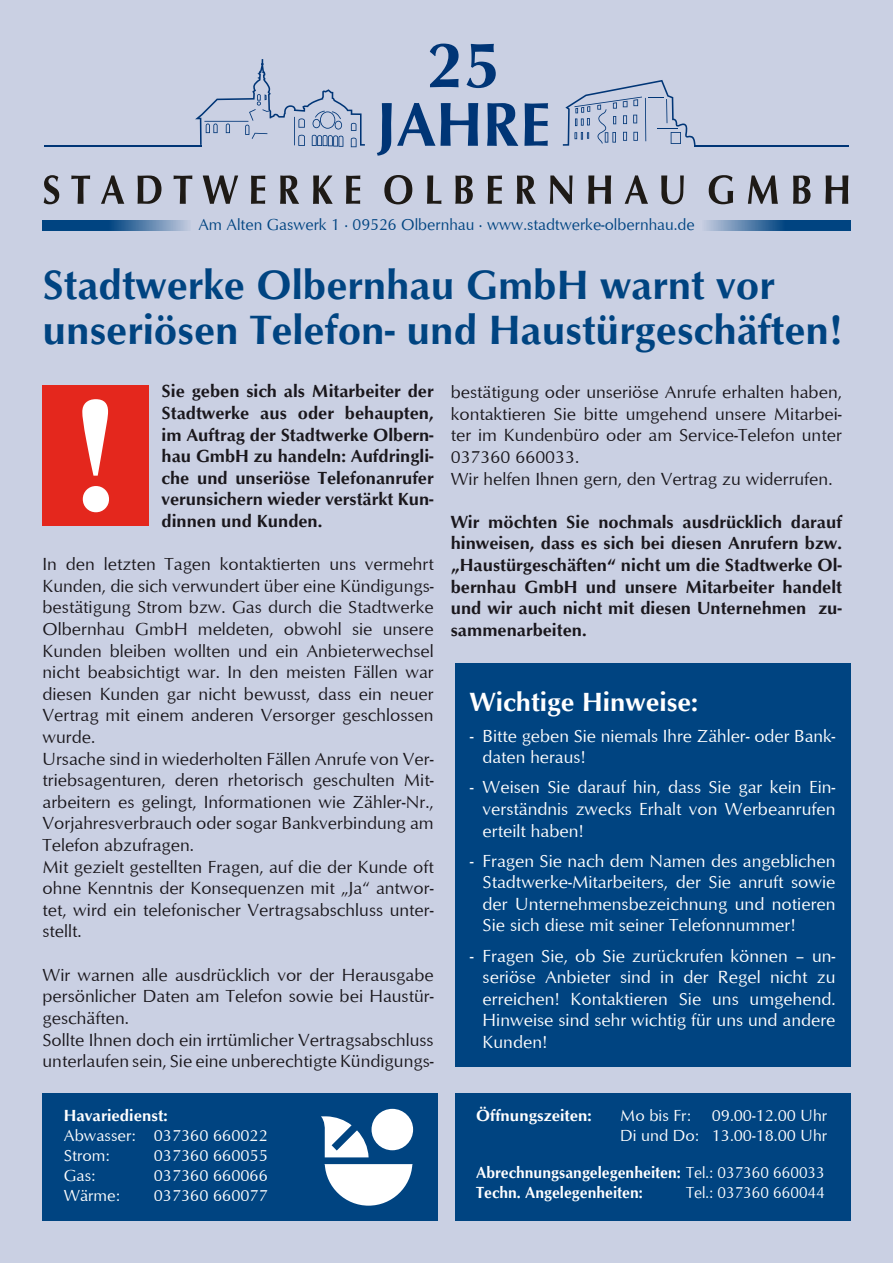
<style>
.page{position:relative;width:893px;height:1263px;background:#cad0e3}
.page>*{position:absolute;margin:0;border:0;box-sizing:border-box;transform-origin:0 0}
.t1{font:700 66.3px "Optimum";color:#003576}
.t2{font:700 63.15px "Optimum";color:#003576;scale:.96 1}
.t3{font:700 42px/45px "Optimum";color:#004481}
.t4{font:700 27px "Optimum";color:#fff}
.t5{font:18px/21.6px "Optimum";color:#1a171c}
.t6{font:18px/21.6px "Optimum";color:#fff;text-align:justify}
.t7{font:700 18px/21.6px "Optimum";color:#1a171c;text-align:justify}
.t8{font:16.5px/19.8px "Optimum";color:#fff}
.t9{font:700 16.5px/19.8px "Optimum";color:#fff;scale:.94 1}
.t10{font:16.5px "Optimum";color:#004481}
.t11{font:700 16.5px "Optimum";color:#fff}
.t12{font:16.5px "Optimum";color:#fff;scale:.94 1}
.s1{font-weight:400}
</style>
<div class="page">
<div style="left:43px;top:1093px;width:395px;height:127px;background:#004481"></div>
<div style="left:455px;top:1093px;width:395px;height:127px;background:#004481"></div>
<svg style="left:325px;top:1164px;width:87px;height:42px"></svg>
<svg style="left:321px;top:1116px;width:48px;height:41px"></svg>
<div style="left:372px;top:1109px;width:41px;height:41px;background:#fff;border-radius:50%"></div>
<svg style="left:563px;top:80px;width:133px;height:66px"></svg>
<svg style="left:195px;top:59px;width:170px;height:88px"></svg>
<svg style="left:44px;top:175px;width:804px;height:29px"></svg>
<hr style="left:694px;top:145px;width:154px;height:1px;background:#003576">
<hr style="left:44px;top:145px;width:158px;height:1px;background:#003576">
<svg style="left:43px;top:221px;width:145px;height:10px"></svg>
<svg style="left:706px;top:221px;width:144px;height:10px"></svg>
<div style="left:43px;top:386px;width:106px;height:140px;background:#e4271d"></div>
<div style="left:455px;top:663px;width:395px;height:404px;background:#004481"></div>
<svg style="left:82px;top:399px;width:27px;height:113px"></svg>
<h1 class="t1" style="left:427px;top:21px;width:75px">25</h1>
<h2 class="t2" style="left:376px;top:82px;width:184px">JAHRE</h2>
<p class="t10" style="left:198px;top:215px;width:498px">Am Alten Gaswerk 1 · 09526 Olbernhau · www.stadtwerke-olbernhau.de</p>
<h3 class="t3" style="left:43px;top:262px;width:801px">Stadtwerke Olbernhau GmbH warnt vor unseriösen Telefon- und Haustürgeschäften!</h3>
<p class="t5" style="left:451px;top:381px;width:393px">bestätigung oder unseriöse Anrufe erhalten haben, kontaktieren Sie bitte umgehend unsere Mitarbei&shy;ter im Kundenbüro oder am Service-Telefon unter 037360 660033.<br>Wir helfen Ihnen gern, den Vertrag zu widerrufen.</p>
<p class="t7" style="left:451px;top:511px;width:393px">Wir möchten Sie nochmals ausdrücklich darauf hinweisen, dass es sich bei diesen Anrufern bzw. „Haustürgeschäften“ nicht um die Stadtwerke Ol&shy;bernhau GmbH und unsere Mitarbeiter handelt und wir auch nicht mit diesen Unternehmen zu&shy;sammenarbeiten.</p>
<p class="t7" style="left:162px;top:380px;width:274px">Sie geben sich als Mitarbeiter der Stadtwerke aus oder behaupten, im Auftrag der Stadtwerke Olbern&shy;hau GmbH zu handeln: Aufdringli&shy;che und unseriöse Telefonanrufer verunsichern wieder verstärkt Kun&shy;dinnen und Kunden.</p>
<p class="t5" style="left:43px;top:553px;width:393px">In den letzten Tagen kontaktierten uns vermehrt Kunden, die sich verwundert über eine Kündigungs&shy;bestätigung Strom bzw. Gas durch die Stadtwerke Olbernhau GmbH meldeten, obwohl sie unsere Kunden bleiben wollten und ein Anbieterwechsel nicht beabsichtigt war. In den meisten Fällen war diesen Kunden gar nicht bewusst, dass ein neuer Vertrag mit einem anderen Versorger geschlossen wurde.<br>Ursache sind in wiederholten Fällen Anrufe von Ver&shy;triebsagenturen, deren rhetorisch geschulten Mit&shy;arbeitern es gelingt, Informationen wie Zähler-Nr., Vorjahresverbrauch oder sogar Bankverbindung am Telefon abzufragen.<br>Mit gezielt gestellten Fragen, auf die der Kunde oft ohne Kenntnis der Konsequenzen mit „Ja“ antwor&shy;tet, wird ein telefonischer Vertragsabschluss unter&shy;stellt.</p>
<p class="t5" style="left:43px;top:963px;width:393px">Wir warnen alle ausdrücklich vor der Herausgabe persönlicher Daten am Telefon sowie bei Haustür&shy;geschäften.<br>Sollte Ihnen doch ein irrtümlicher Vertragsabschluss unterlaufen sein, Sie eine unberechtigte Kündigungs-</p>
<p class="t11" style="left:64px;top:1106px;width:105px">Havariedienst:</p>
<p class="t8" style="left:64px;top:1125px;width:206px">Abwasser: 037360 660022<br>Strom:</p>
<h3 class="t4" style="left:470px;top:687px;width:230px">Wichtige Hinweise:</h3>
<p class="t6" style="left:483px;top:724px;width:354px;text-indent:-13px">- Bitte geben Sie niemals Ihre Zähler- oder Bank&shy;daten heraus!</p>
<p class="t6" style="left:483px;top:776px;width:354px;text-indent:-13px">- Weisen Sie darauf hin, dass Sie gar kein Ein&shy;verständnis zwecks Erhalt von Werbeanrufen erteilt haben!</p>
<p class="t6" style="left:483px;top:849px;width:354px;text-indent:-13px">- Fragen Sie nach dem Namen des angeblichen Stadtwerke-Mitarbeiters, der Sie anruft sowie der Unternehmensbezeichnung und notieren Sie sich diese mit seiner Telefonnummer!</p>
<p class="t6" style="left:483px;top:944px;width:354px;text-indent:-13px">- Fragen Sie, ob Sie zurückrufen können – un&shy;seriöse Anbieter sind in der Regel nicht zu erreichen! Kontaktieren Sie uns umgehend.<br>Hinweise sind sehr wichtig für uns und andere Kunden!</p>
<p class="t11" style="left:476px;top:1106px;width:117px">Öffnungszeiten:</p>
<p class="t8" style="left:620px;top:1105px;width:72px">Mo bis Fr:</p>
<p class="t8" style="left:620px;top:1105px;width:208px;text-align:right">09.00-12.00 Uhr<br>Di und Do: 13.00-18.00 Uhr</p>
<p class="t9" style="left:476px;top:1162px;width:372px">Abrechnungsangelegenheiten: <span class="s1">Tel.: 037360 660033<br></span>Techn. Angelegenheiten:</p>
<p class="t8" style="left:154px;top:1145px;width:116px">037360 660055</p>
<p class="t8" style="left:64px;top:1165px;width:33px">Gas:</p>
<p class="t8" style="left:154px;top:1165px;width:116px">037360 660066</p>
<p class="t8" style="left:64px;top:1184px;width:58px">Wärme:</p>
<p class="t8" style="left:154px;top:1184px;width:116px">037360 660077</p>
<p class="t12" style="left:686px;top:1182px;width:149px">Tel.: 037360 660044</p>
</div>
